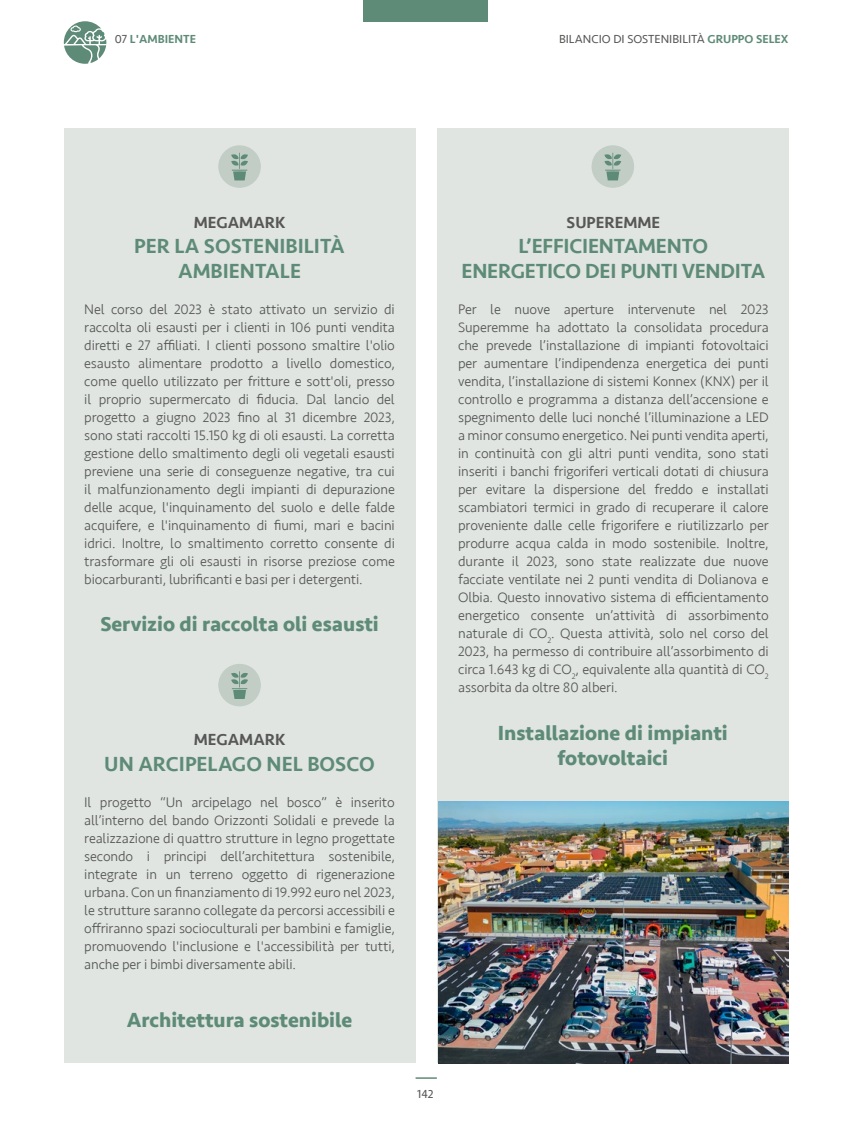
<style>
.page{position:relative;width:851px;height:1127px;background:#fff}
.page>*{position:absolute;margin:0;border:0;box-sizing:border-box;transform-origin:0 0}
.t1{font:500 21px/25.2px "Seravek";letter-spacing:-.01em;color:#5e8b77;text-align:center}
.t2{font:700 21px/25.2px "Seravek";color:#5e8b77;text-align:center}
.t3{font:500 16.5px "Seravek";color:#575756}
.t4{font:300 14.25px/18px "Seravek";letter-spacing:-.01em;color:#575756;text-align:justify}
.t5{font:12px "Seravek";color:#575756}
.t6{font:500 12px "Seravek";color:#5e8b77}
.s1{font-weight:400;color:#575756}
.s2{font-weight:500;color:#5e8b77}
</style>
<div class="page">
<div style="left:363px;top:0;width:125px;height:21px;background:#5e8b77"></div>
<hr style="left:415px;top:1077px;width:22px;height:2px;background:#5e8b77">
<svg style="left:64px;top:21px;width:42px;height:43px"></svg>
<div style="left:437px;top:129px;width:351px;height:934px;background:#e0e5e2"></div>
<div style="left:591px;top:145px;width:43px;height:43px;background:#c1cdc5;border-radius:50%"></div>
<svg style="left:604px;top:153px;width:17px;height:27px"></svg>
<img style="left:438px;top:801px;width:350px;height:262px">
<div style="left:64px;top:129px;width:351px;height:934px;background:#e0e5e2"></div>
<div style="left:218px;top:664px;width:43px;height:42px;background:#c1cdc5;border-radius:50%"></div>
<svg style="left:231px;top:671px;width:17px;height:28px"></svg>
<div style="left:218px;top:145px;width:43px;height:43px;background:#c1cdc5;border-radius:50%"></div>
<svg style="left:231px;top:153px;width:17px;height:27px"></svg>
<p class="t6" style="left:115px;top:31px;width:83px"><span class="s1">07</span> L'AMBIENTE</p>
<p class="t5" style="left:559px;top:29px;width:231px">BILANCIO DI SOSTENIBILITÀ <span class="s2">GRUPPO SELEX</span></p>
<p class="t3" style="left:194px;top:212px;width:93px">MEGAMARK</p>
<h1 class="t1" style="left:134px;top:234px;width:212px">PER LA SOSTENIBILITÀ<br>AMBIENTALE</h1>
<p class="t4" style="left:84px;top:301px;width:312px">Nel corso del 2023 è stato attivato un servizio di raccolta oli esausti per i clienti in 106 punti vendita diretti e 27 affiliati. I clienti possono smaltire l'olio esausto alimentare prodotto a livello domestico, come quello utilizzato per fritture e sott'oli, presso il proprio supermercato di fiducia. Dal lancio del progetto a giugno 2023 fino al 31 dicembre 2023, sono stati raccolti 15.150 kg di oli esausti. La corretta gestione dello smaltimento degli oli vegetali esausti previene una serie di conseguenze negative, tra cui il malfunzionamento degli impianti di depurazione delle acque, l'inquinamento del suolo e delle falde acquifere, e l'inquinamento di fiumi, mari e bacini idrici. Inoltre, lo smaltimento corretto consente di trasformare gli oli esausti in risorse preziose come biocarburanti, lubrificanti e basi per i detergenti.</p>
<h1 class="t2" style="left:100px;top:611px;width:280px">Servizio di raccolta oli esausti</h1>
<p class="t3" style="left:194px;top:730px;width:93px">MEGAMARK</p>
<h1 class="t1" style="left:104px;top:751px;width:272px">UN ARCIPELAGO NEL BOSCO</h1>
<p class="t4" style="left:84px;top:793px;width:312px">Il progetto “Un arcipelago nel bosco” è inserito all’interno del bando Orizzonti Solidali e prevede la realizzazione di quattro strutture in legno progettate secondo i principi dell’architettura sostenibile, integrate in un terreno oggetto di rigenerazione urbana. Con un finanziamento di 19.992 euro nel 2023, le strutture saranno collegate da percorsi accessibili e offriranno spazi socioculturali per bambini e famiglie, promuovendo l'inclusione e l'accessibilità per tutti, anche per i bimbi diversamente abili.</p>
<h1 class="t2" style="left:127px;top:1007px;width:227px">Architettura sostenibile</h1>
<p class="t5" style="left:417px;top:1084px;width:18px">142</p>
<p class="t3" style="left:566px;top:212px;width:95px">SUPEREMME</p>
<h1 class="t1" style="left:461px;top:234px;width:305px">L’EFFICIENTAMENTO<br>ENERGETICO DEI PUNTI VENDITA</h1>
<p class="t4" style="left:458px;top:301px;width:312px">Per le nuove aperture intervenute nel 2023<br>Superemme ha adottato la consolidata procedura che prevede l’installazione di impianti fotovoltaici per aumentare l’indipendenza energetica dei punti vendita, l’installazione di sistemi Konnex (KNX) per il controllo e programma a distanza dell’accensione e spegnimento delle luci nonché l’illuminazione a LED a minor consumo energetico. Nei punti vendita aperti, in continuità con gli altri punti vendita, sono stati inseriti i banchi frigoriferi verticali dotati di chiusura per evitare la dispersione del freddo e installati scambiatori termici in grado di recuperare il calore proveniente dalle celle frigorifere e riutilizzarlo per produrre acqua calda in modo sostenibile. Inoltre, durante il 2023, sono state realizzate due nuove facciate ventilate nei 2 punti vendita di Dolianova e Olbia. Questo innovativo sistema di efficientamento energetico consente un’attività di assorbimento naturale di CO<sub>2</sub>. Questa attività, solo nel corso del 2023, ha permesso di contribuire all’assorbimento di circa 1.643 kg di CO<sub>2</sub>, equivalente alla quantità di CO<sub>2 </sub>assorbita da oltre 80 alberi.</p>
<h1 class="t2" style="left:498px;top:720px;width:231px">Installazione di impianti fotovoltaici</h1>
</div>
